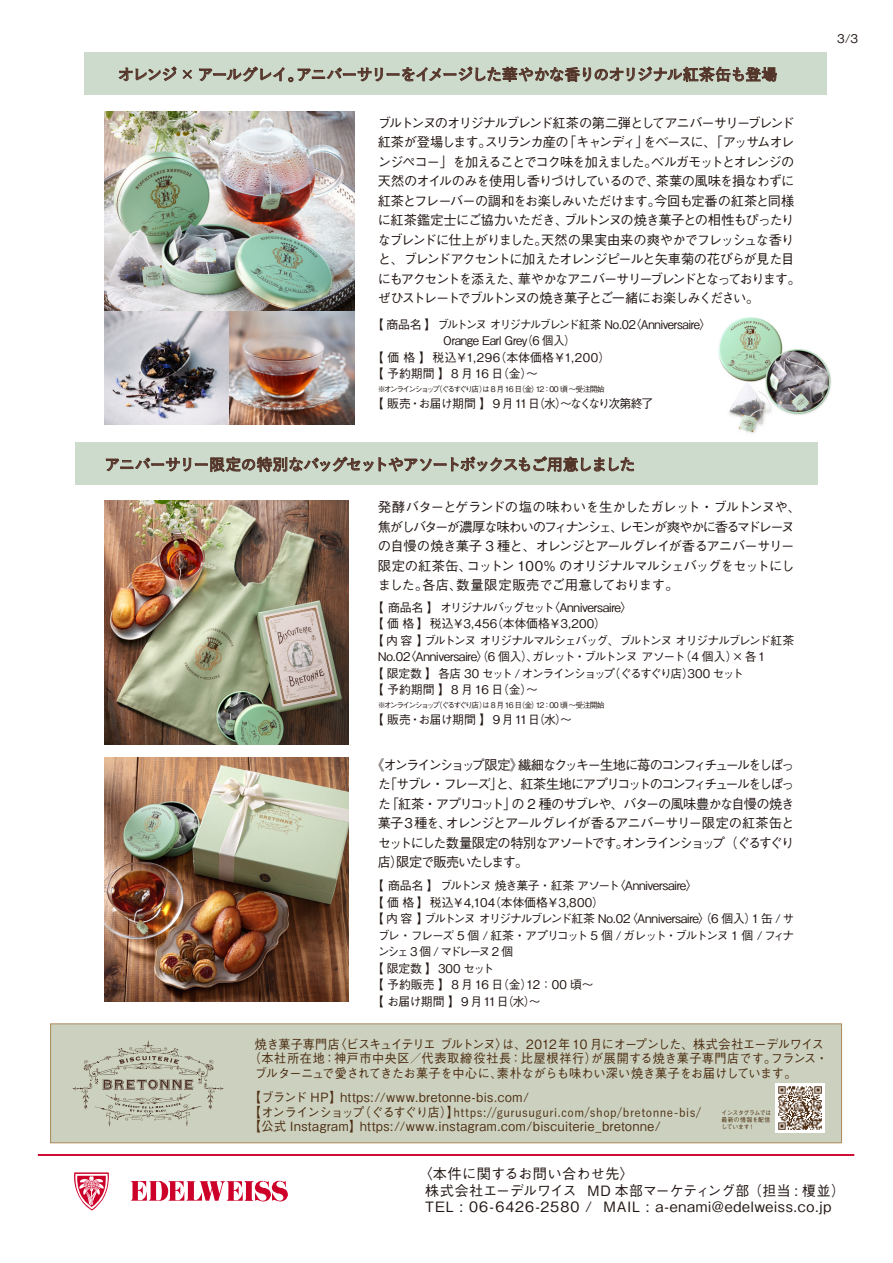
<style>
.page{position:relative;width:893px;height:1263px;background:#fff}
.page>*{position:absolute;margin:0;border:0;box-sizing:border-box;transform-origin:0 0}
.t1{font:600 15.75px "Yu Go Pr 6 N";letter-spacing:-.045em;color:#633}
.t2{font:600 15.75px "Yu Go Pr 6 N";letter-spacing:-.065em;color:#633}
.t3{font:500 14.25px/16.5px "Gothic BBB Pro";letter-spacing:.03em;color:#231815}
.t4{font:500 13.5px/19.5px "Gothic BBB Pro";letter-spacing:-.085em;color:#231815}
.t5{font:500 12.75px "Gothic BBB Pro";letter-spacing:.05em;color:#4d2d13;scale:.95 1}
.t6{font:500 12.75px "Gothic BBB Pro";letter-spacing:-.055em;color:#4d2d13;scale:.95 1}
.t7{font:500 12.75px "Gothic BBB Pro";letter-spacing:.03em;color:#4d2d13;scale:.95 1}
.t8{font:500 12.75px "Gothic BBB Pro";letter-spacing:-.015em;color:#4d2d13;scale:.95 1}
.t9{font:500 12px "Gothic BBB Pro";letter-spacing:-.05em;color:#231815}
.t10{font:500 12px "Yu Go Pr 6 N";letter-spacing:.04em;color:#4d2d13;scale:.95 1}
.t11{font:500 12px "Gothic BBB Pro";letter-spacing:-.115em;color:#231815}
.t12{font:500 12px "Gothic BBB Pro";letter-spacing:-.14em;color:#231815}
.t13{font:500 12px "Gothic BBB Pro";letter-spacing:-.12em;color:#231815}
.t14{font:500 12px "Gothic BBB Pro";letter-spacing:-.07em;color:#231815}
.t15{font:500 12px "Gothic BBB Pro";letter-spacing:-.03em;color:#231815;scale:.95 1}
.t16{font:500 12px "Gothic BBB Pro";letter-spacing:.03em;color:#231815}
.t17{font:500 12px "Gothic BBB Pro";letter-spacing:.01em;color:#231815}
.t18{font:500 12px "Gothic BBB Pro";letter-spacing:.005em;color:#231815}
.t19{font:500 12px "Gothic BBB Pro";color:#231815}
.t20{font:500 12px "Gothic BBB Pro";letter-spacing:-.16em;color:#231815}
.t21{font:500 12px "Gothic BBB Pro";letter-spacing:-.01em;color:#231815}
.t22{font:500 7.8px "Gothic BBB Pro";letter-spacing:-.205em;color:#231815}
.t23{font:500 6.15px/7.1px "Gothic BBB Pro";letter-spacing:-.02em;color:#4d2d13;scale:.95 1}
.s1{font-family:"Gothic BBB Pro";font-size:12.75px}
</style>
<div class="page">
<img style="left:718px;top:317px;width:113px;height:116px">
<div style="left:84px;top:52px;width:743px;height:42px;background:#ccdbcc"></div>
<svg style="left:118px;top:66px;width:59px;height:16px"></svg>
<svg style="left:183px;top:70px;width:9px;height:9px"></svg>
<svg style="left:199px;top:66px;width:578px;height:17px"></svg>
<img style="left:104px;top:112px;width:250px;height:313px">
<svg style="left:130px;top:1180px;width:158px;height:21px"></svg>
<svg style="left:74px;top:1172px;width:35px;height:38px"></svg>
<hr style="left:38px;top:1154px;width:816px;height:2px;background:#cd0029">
<div style="left:51px;top:1024px;width:791px;height:119px;background:#cbd1be"></div>
<div style="left:50px;top:1023px;width:792px;height:120px;border:1px solid #ac895a"></div>
<svg style="left:73px;top:1040px;width:151px;height:86px"></svg>
<img style="left:775px;top:1083px;width:50px;height:50px">
<img style="left:104px;top:500px;width:244px;height:244px">
<div style="left:75px;top:442px;width:743px;height:42px;background:#ccdbcc"></div>
<svg style="left:106px;top:456px;width:528px;height:17px"></svg>
<img style="left:104px;top:758px;width:244px;height:244px">
<p class="t1" style="left:118px;top:60px;width:661px">オレンジ × アールグレイ。アニバーサリーをイメージした華やかな香りのオリジナル紅茶缶も登場</p>
<p class="t4" style="left:378px;top:111px;width:425px">ブルトンヌのオリジナルブレンド紅茶の第二弾としてアニバーサリーブレンド紅茶が登場します。スリランカ産の「キャンディ」をベースに、「アッサムオレンジペコー」を加えることでコク味を加えました。ベルガモットとオレンジの天然のオイルのみを使用し香りづけしているので、茶葉の風味を損なわずに紅茶とフレーバーの調和をお楽しみいただけます。今回も定番の紅茶と同様に紅茶鑑定士にご協力いただき、ブルトンヌの焼き菓子との相性もぴったりなブレンドに仕上がりました。天然の果実由来の爽やかでフレッシュな香りと、ブレンドアクセントに加えたオレンジピールと矢車菊の花びらが見た目にもアクセントを添えた、華やかなアニバーサリーブレンドとなっております。ぜひストレートでブルトンヌの焼き菓子とご一緒にお楽しみください。</p>
<p class="t9" style="left:372px;top:315px;width:341px">【 商品名 】 ブルトンヌ オリジナルブレンド紅茶 No.02〈Anniversaire〉</p>
<p class="t15" style="left:378px;top:331px;width:210px">　　　　　　Orange Earl Grey（6 個入）</p>
<p class="t16" style="left:372px;top:348px;width:240px">【 価 格 】 税込￥1,296（本体価格￥1,200）</p>
<p class="t9" style="left:372px;top:364px;width:168px">【 予約期間 】 8 月 16 日（金）～</p>
<p class="t22" style="left:378px;top:383px;width:228px">※オンラインショップ（ぐるすぐり店）は 8 月 16 日（金）12：00 頃 ～受注開始</p>
<p class="t14" style="left:372px;top:394px;width:283px">【 販売・お届け期間 】 9 月 11日（水）～なくなり次第終了</p>
<p class="t9" style="left:837px;top:29px;width:23px">3/3</p>
<p class="t2" style="left:104px;top:450px;width:532px">アニバーサリー限定の特別なバッグセットやアソートボックスもご用意しました</p>
<p class="t4" style="left:378px;top:495px;width:425px">発酵バターとゲランドの塩の味わいを生かしたガレット・ブルトンヌや、焦がしバターが濃厚な味わいのフィナンシェ、レモンが爽やかに香るマドレーヌの自慢の焼き菓子 3 種と、オレンジとアールグレイが香るアニバーサリー限定の紅茶缶、コットン 100% のオリジナルマルシェバッグをセットにしました。各店、数量限定販売でご用意しております。</p>
<p class="t9" style="left:372px;top:598px;width:262px">【 商品名 】 オリジナルバッグセット〈Anniversaire〉</p>
<p class="t17" style="left:372px;top:614px;width:236px">【 価 格】 税込￥3,456（本体価格￥3,200）</p>
<p class="t11" style="left:372px;top:631px;width:424px">【 内 容】ブルトンヌ オリジナルマルシェバッグ、ブルトンヌ オリジナルブレンド紅茶</p>
<p class="t9" style="left:378px;top:647px;width:390px">No.02〈Anniversaire〉（6 個入）、ガレット・ブルトンヌ アソート（4 個入）× 各 1</p>
<p class="t13" style="left:372px;top:664px;width:373px">【 限定数 】 各店 30 セット / オンラインショップ（ぐるすぐり店）300 セット</p>
<p class="t9" style="left:372px;top:680px;width:168px">【 予約期間 】 8 月 16 日（金）～</p>
<p class="t22" style="left:378px;top:699px;width:228px">※オンラインショップ（ぐるすぐり店）は 8 月 16 日（金）12：00 頃 ～受注開始</p>
<p class="t9" style="left:372px;top:710px;width:202px">【 販売・お届け期間 】 9 月 11日（水）～</p>
<p class="t4" style="left:378px;top:753px;width:418px;text-align:justify;text-indent:-7px">《オンラインショップ限定》繊細なクッキー生地に苺のコンフィチュールをしぼった「サブレ・フレーズ」と、紅茶生地にアプリコットのコンフィチュールをしぼった「紅茶・アプリコット」の 2 種のサブレや、バターの風味豊かな自慢の焼き菓子3種を、オレンジとアールグレイが香るアニバーサリー限定の紅茶缶とセットにした数量限定の特別なアソートです。オンラインショップ（ぐるすぐり店）限定で販売いたします。</p>
<p class="t9" style="left:372px;top:876px;width:328px">【 商品名 】 ブルトンヌ 焼き菓子・紅茶 アソート〈Anniversaire〉</p>
<p class="t18" style="left:372px;top:893px;width:234px">【 価 格】 税込￥4,104（本体価格￥3,800）</p>
<p class="t9" style="left:372px;top:909px;width:424px">【 内 容】ブルトンヌ オリジナルブレンド紅茶 No.02〈Anniversaire〉（6 個入）1 缶 / サ</p>
<p class="t12" style="left:378px;top:926px;width:418px">ブレ・フレーズ 5 個 / 紅茶・アプリコット 5 個 /ガレット・ブルトンヌ 1 個 / フィナ</p>
<p class="t20" style="left:378px;top:942px;width:137px">ンシェ3 個 /マドレーヌ2 個</p>
<p class="t21" style="left:372px;top:959px;width:124px">【 限定数 】 300 セット</p>
<p class="t19" style="left:372px;top:975px;width:223px">【 予約販売 】 8 月 16 日（金）12：00 頃～</p>
<p class="t9" style="left:372px;top:992px;width:170px">【 お届け期間 】 9 月11日（水）～</p>
<p class="t6" style="left:255px;top:1034px;width:601px">焼き菓子専門店〈ビスキュイテリエ ブルトンヌ〉は、2012 年 10 月にオープンした、株式会社エーデルワイス</p>
<p class="t7" style="left:249px;top:1048px;width:611px">（本社所在地：神戸市中央区／代表取締役社長：比屋根祥行）が展開する焼き菓子専門店です。フランス・</p>
<p class="t8" style="left:255px;top:1063px;width:572px">ブルターニュで愛されてきたお菓子を中心に、素朴ながらも味わい深い焼き菓子をお届けしています。</p>
<p class="t5" style="left:249px;top:1087px;width:297px">【ブランド HP】https://www.bretonne-bis.com/</p>
<p class="t10" style="left:249px;top:1101px;width:478px"><span class="s1">【オンラインショップ（ぐるすぐり店）】</span>https://gurusuguri.com/shop/bretonne-bis/</p>
<p class="t5" style="left:249px;top:1116px;width:435px">【公式 Instagram】https://www.instagram.com/biscuiterie_bretonne/</p>
<p class="t23" style="left:722px;top:1108px;width:54px">インスタグラムでは最新の情報を配信しています！</p>
<p class="t3" style="left:425px;top:1164px;width:421px;text-indent:-7px">〈本件に関するお問い合わせ先〉<br>株式会社エーデルワイス MD 本部マーケティング部 （担当 : 榎並）<br>TEL : 06-6426-2580 / MAIL : a-enami@edelweiss.co.jp</p>
</div>
